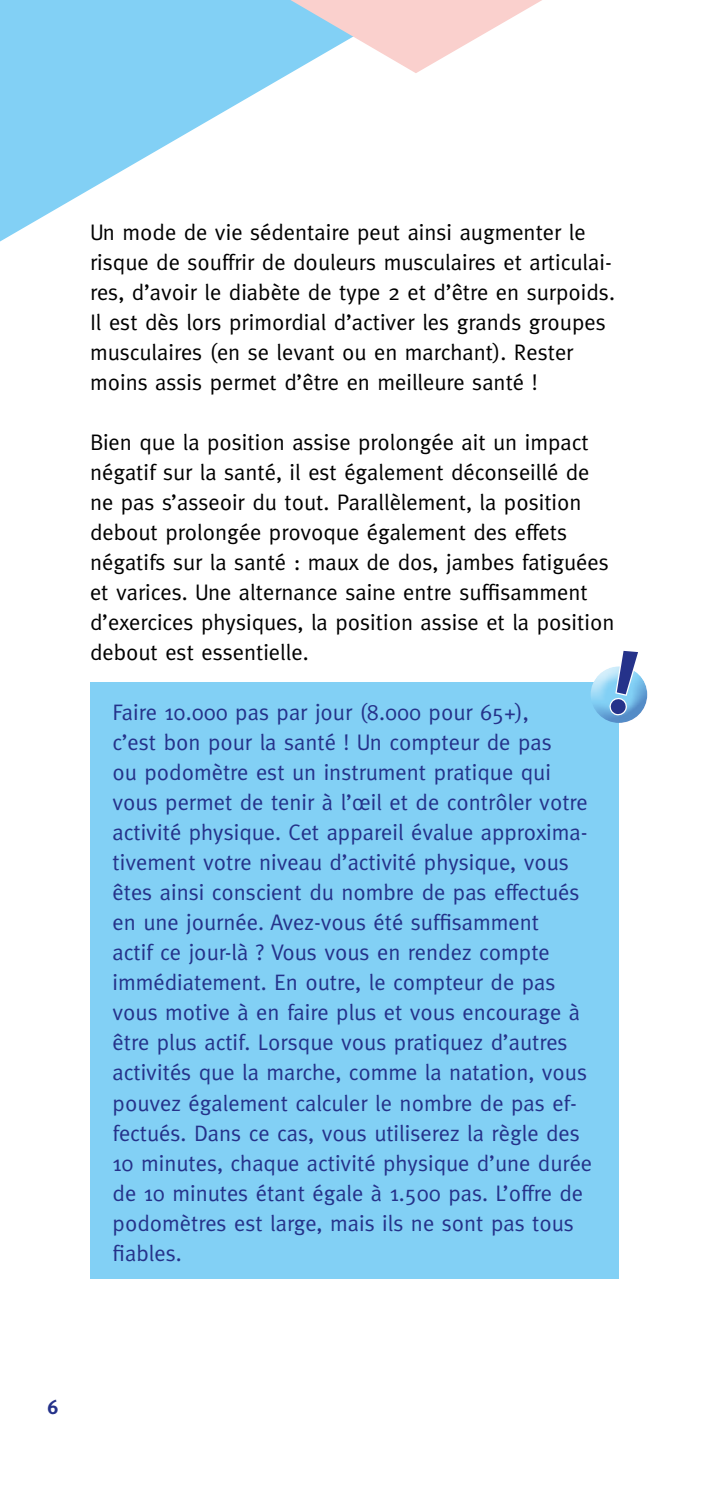
<style>
.page{position:relative;width:709px;height:1489px;background:#fff}
.page>*{position:absolute;margin:0;border:0;box-sizing:border-box;transform-origin:0 0}
.t1{font:22.5px/30px "Meta";color:#25328a}
.t2{font:22.5px/30px "Meta";color:#000}
.t3{font:700 20px "Meta";color:#25328a}
</style>
<div class="page">
<svg style="left:0;top:73px;width:290px;height:169px"></svg>
<svg style="left:0;top:0;width:542px;height:73px;fill:#82d0f5"></svg>
<div style="left:90px;top:682px;width:529px;height:596px;background:#82d0f5"></div>
<div style="left:587px;top:672px;width:60px;height:52px;background:#25328a;opacity:.41"></div>
<svg style="left:607px;top:666px;width:34px;height:51px"></svg>
<p class="t2" style="left:90px;top:217px;width:526px">Un mode de vie sédentaire peut ainsi augmenter le risque de souffrir de douleurs musculaires et articulai&shy;res, d’avoir le diabète de type 2 et d’être en surpoids.<br>Il est dès lors primordial d’activer les grands groupes musculaires (en se levant ou en marchant). Rester moins assis permet d’être en meilleure santé !</p>
<p class="t2" style="left:90px;top:427px;width:526px">Bien que la position assise prolongée ait un impact négatif sur la santé, il est également déconseillé de ne pas s’asseoir du tout. Parallèlement, la position debout prolongée provoque également des effets négatifs sur la santé : maux de dos, jambes fatiguées et varices. Une alternance saine entre suffisamment d’exercices physiques, la position assise et la position debout est essentielle.</p>
<p class="t1" style="left:112px;top:697px;width:418px">Faire 10.000 pas par jour (8.000 pour 65+),</p>
<p class="t1" style="left:112px;top:727px;width:481px">c’est bon pour la santé ! Un compteur de pas<br>ou podomètre est un instrument pratique qui vous permet de tenir à l’œil et de contrôler votre activité physique. Cet appareil évalue approxima&shy;tivement votre niveau d’activité physique, vous êtes ainsi conscient du nombre de pas effectués en une journée. Avez-vous été suffisamment<br>actif ce jour-là ? Vous vous en rendez compte immédiatement. En outre, le compteur de pas vous motive à en faire plus et vous encourage à être plus actif. Lorsque vous pratiquez d’autres activités que la marche, comme la natation, vous pouvez également calculer le nombre de pas ef&shy;fectués. Dans ce cas, vous utiliserez la règle des 10 minutes, chaque activité physique d’une durée de 10 minutes étant égale à 1.500 pas. L’offre de podomètres est large, mais ils ne sont pas tous fiables.</p>
<p class="t3" style="left:47px;top:1395px;width:12px">6</p>
</div>
